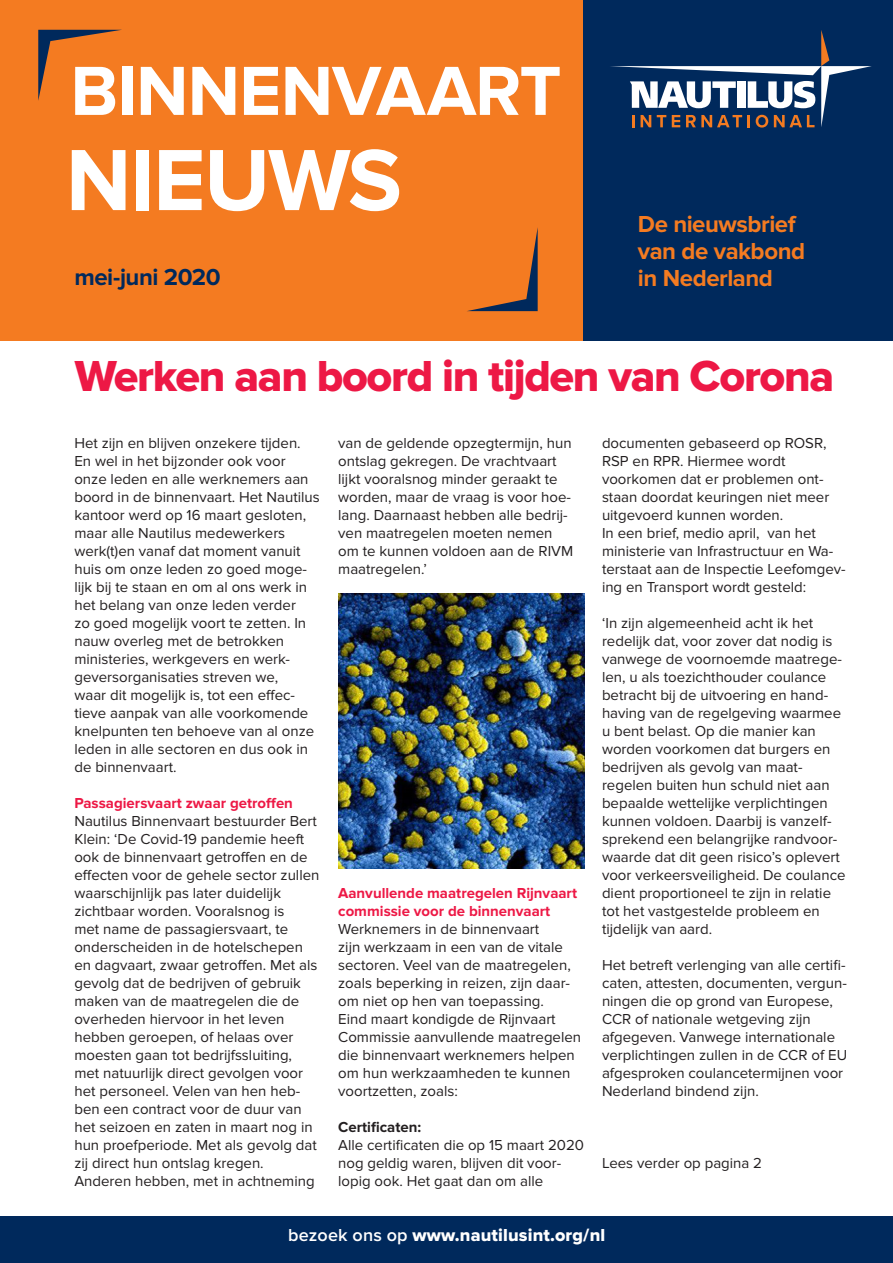
<style>
.page{position:relative;width:893px;height:1263px;background:#fff}
.page>*{position:absolute;margin:0;border:0;box-sizing:border-box;transform-origin:0 0}
.t1{font:700 90px "Proxima Nova";letter-spacing:-.015em;color:#fff}
.t2{font:700 72px "Proxima Nova";letter-spacing:-.015em;color:#fff}
.t3{font:45px "Proxima Nova Extrabld";letter-spacing:-.03em;color:#ed1845}
.t4{font:700 24px/27px "Proxima Nova";letter-spacing:-.02em;color:#f47b21}
.t5{font:700 24px "Proxima Nova";letter-spacing:-.02em;color:#00295c}
.t6{font:18px "Proxima Nova Extrabld";letter-spacing:.01em;color:#fff}
.t7{font:15px/18px "Proxima Nova";color:#231f20}
.t8{font:700 15px/18px "Proxima Nova";color:#ed1845}
.t9{font:700 15px "Proxima Nova";color:#231f20}
.s1{font-family:"Proxima Nova";font-weight:600}
</style>
<div class="page">
<div style="left:582px;top:0;width:311px;height:340px;background:#00295c"></div>
<div style="left:0;top:0;width:583px;height:340px;background:#f47b21"></div>
<div style="left:0;top:1216px;width:893px;height:47px;background:#00295c"></div>
<svg style="left:38px;top:30px;width:82px;height:71px"></svg>
<svg style="left:467px;top:227px;width:71px;height:84px"></svg>
<svg style="left:610px;top:30px;width:262px;height:98px"></svg>
<img style="left:338px;top:593px;width:246px;height:275px">
<p class="t2" style="left:70px;top:49px;width:492px">BINNENVAART</p>
<p class="t1" style="left:66px;top:128px;width:338px">NIEUWS</p>
<p class="t5" style="left:74px;top:263px;width:148px">mei-juni 2020</p>
<p class="t4" style="left:638px;top:211px;width:169px">De nieuwsbrief van de vakbond</p>
<p class="t4" style="left:638px;top:265px;width:137px">in Nederland</p>
<p class="t3" style="left:75px;top:350px;width:761px">Werken aan boord in tijden van Corona</p>
<p class="t7" style="left:74px;top:434px;width:247px">Het zijn en blijven onzekere tijden.<br>En wel in het bijzonder ook voor onze leden en alle werknemers aan boord in de binnenvaart. Het Nautilus kantoor werd op 16 maart gesloten, maar alle Nautilus medewerkers werk(t)en vanaf dat moment vanuit huis om onze leden zo goed moge&shy;lijk bij te staan en om al ons werk in het belang van onze leden verder<br>zo goed mogelijk voort te zetten. In nauw overleg met de betrokken</p>
<p class="t7" style="left:74px;top:650px;width:241px">ministeries, werkgevers en werk&shy;geversorganisaties streven we,<br>waar dit mogelijk is, tot een effec&shy;tieve aanpak van alle voorkomende knelpunten ten behoeve van al onze leden in alle sectoren en dus ook in de binnenvaart.</p>
<p class="t8" style="left:74px;top:794px;width:220px">Passagiersvaart zwaar getroffen</p>
<p class="t7" style="left:74px;top:812px;width:247px">Nautilus Binnenvaart bestuurder Bert Klein: ‘De Covid-19 pandemie heeft ook de binnenvaart getroffen en de effecten voor de gehele sector zullen waarschijnlijk pas later duidelijk zichtbaar worden. Vooralsnog is<br>met name de passagiersvaart, te onderscheiden in de hotelschepen en dagvaart, zwaar getroffen. Met als gevolg dat de bedrijven of gebruik maken van de maatregelen die de overheden hiervoor in het leven hebben geroepen, of helaas over moesten gaan tot bedrijfssluiting, met natuurlijk direct gevolgen voor het personeel. Velen van hen heb&shy;ben een contract voor de duur van het seizoen en zaten in maart nog in hun proefperiode. Met als gevolg dat zij direct hun ontslag kregen.</p>
<p class="t7" style="left:74px;top:1172px;width:242px">Anderen hebben, met in achtneming</p>
<p class="t7" style="left:338px;top:434px;width:237px">van de geldende opzegtermijn, hun ontslag gekregen. De vrachtvaart lijkt vooralsnog minder geraakt te worden, maar de vraag is voor hoe&shy;lang. Daarnaast hebben alle bedrij&shy;ven maatregelen moeten nemen om te kunnen voldoen aan de RIVM maatregelen.’</p>
<p class="t8" style="left:338px;top:884px;width:240px">Aanvullende maatregelen Rijnvaart commissie voor de binnenvaart</p>
<p class="t7" style="left:338px;top:920px;width:234px">Werknemers in de binnenvaart<br>zijn werkzaam in een van de vitale sectoren. Veel van de maatregelen, zoals beperking in reizen, zijn daar&shy;om niet op hen van toepassing.</p>
<p class="t7" style="left:338px;top:1010px;width:244px">Eind maart kondigde de Rijnvaart<br>Commissie aanvullende maatregelen die binnenvaart werknemers helpen om hun werkzaamheden te kunnen voortzetten, zoals:</p>
<p class="t9" style="left:338px;top:1118px;width:85px">Certificaten:</p>
<p class="t7" style="left:338px;top:1136px;width:247px">Alle certificaten die op 15 maart 2020 nog geldig waren, blijven dit voor&shy;lopig ook. Het gaat dan om alle</p>
<p class="t7" style="left:602px;top:434px;width:229px">documenten gebaseerd op ROSR,<br>RSP en RPR. Hiermee wordt voorkomen dat er problemen ont&shy;staan doordat keuringen niet meer uitgevoerd kunnen worden.</p>
<p class="t7" style="left:602px;top:524px;width:215px">In een brief, medio april, van het</p>
<p class="t7" style="left:602px;top:542px;width:245px">ministerie van Infrastructuur en Wa&shy;terstaat aan de Inspectie Leefomgev&shy;ing en Transport wordt gesteld:</p>
<p class="t7" style="left:602px;top:614px;width:245px">‘In zijn algemeenheid acht ik het redelijk dat, voor zover dat nodig is vanwege de voornoemde maatrege&shy;len, u als toezichthouder coulance betracht bij de uitvoering en hand&shy;having van de regelgeving waarmee u bent belast. Op die manier kan worden voorkomen dat burgers en bedrijven als gevolg van maat&shy;regelen buiten hun schuld niet aan bepaalde wettelijke verplichtingen kunnen voldoen. Daarbij is vanzelf&shy;sprekend een belangrijke randvoor&shy;waarde dat dit geen risico’s oplevert voor verkeersveiligheid. De coulance dient proportioneel te zijn in relatie tot het vastgestelde probleem en tijdelijk van aard.</p>
<p class="t7" style="left:602px;top:956px;width:247px">Het betreft verlenging van alle certifi&shy;caten, attesten, documenten, vergun&shy;ningen die op grond van Europese, CCR of nationale wetgeving zijn afgegeven. Vanwege internationale verplichtingen zullen in de CCR of EU afgesproken coulancetermijnen voor Nederland bindend zijn.</p>
<p class="t7" style="left:602px;top:1154px;width:162px">Lees verder op pagina 2</p>
<p class="t6" style="left:288px;top:1224px;width:319px"><span class="s1">bezoek ons op</span> www.nautilusint.org/nl</p>
</div>
